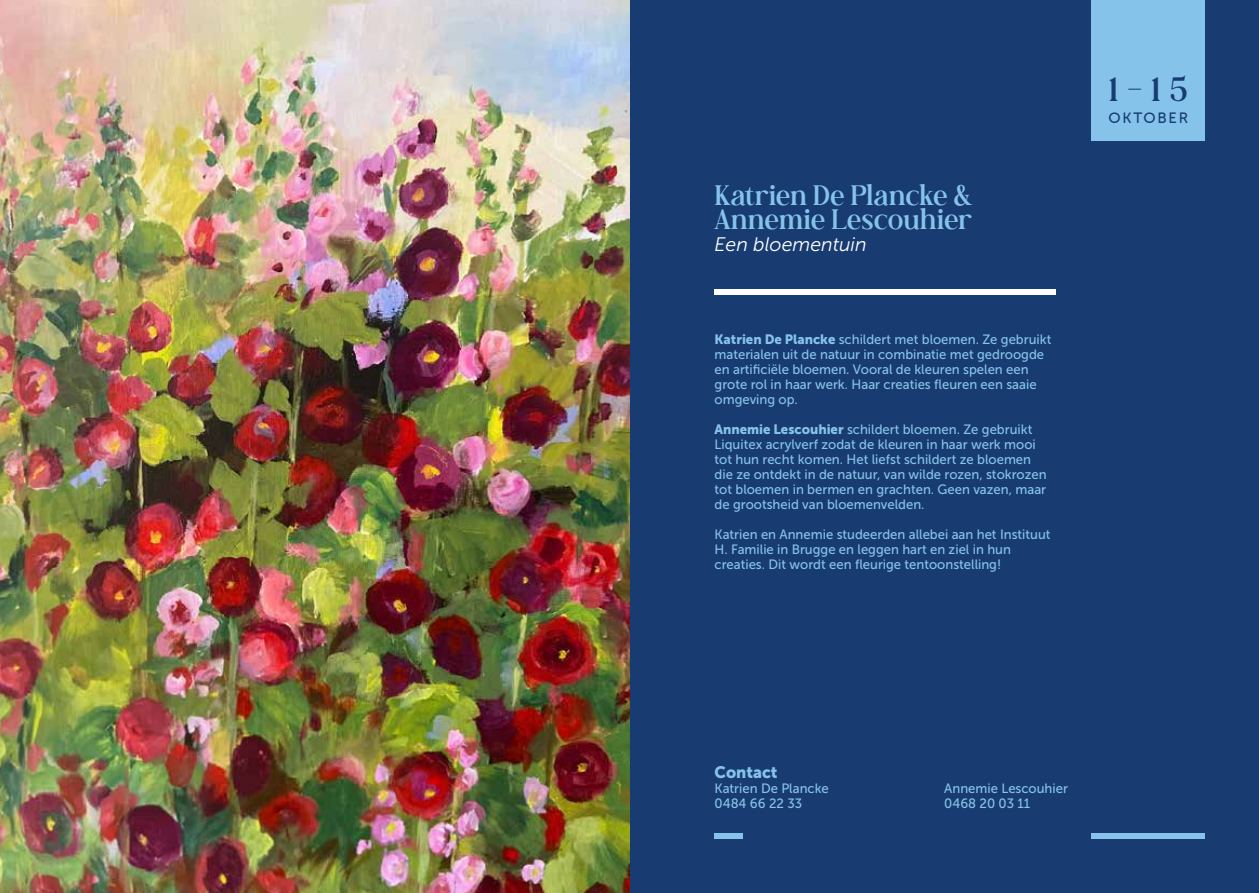
<style>
.page{position:relative;width:1259px;height:893px;background:#183c71}
.page>*{position:absolute;margin:0;border:0;box-sizing:border-box;transform-origin:0 0}
.t1{font:27px "Andine";color:#183c71}
.t2{font:22.5px/24px "Andine";letter-spacing:-.005em;color:#86c3eb}
.t3{font:italic 19.5px "Museo Sans 300";color:#fff}
.t4{font:16.5px "Museo Sans 900";color:#86c3eb}
.t5{font:15px "Museo Sans Rounded 500";letter-spacing:.12em;color:#183c71}
.t6{font:13.5px/15px "Museo Sans 500";color:#86c3eb}
.s1{font-family:"Museo Sans 900"}
</style>
<div class="page">
<div style="left:1091px;top:834px;width:114px;height:5px;background:#86c3eb"></div>
<div style="left:714px;top:834px;width:29px;height:5px;background:#86c3eb"></div>
<div style="left:1091px;top:0;width:114px;height:140px;background:#86c3eb"></div>
<div style="left:714px;top:289px;width:341px;height:5px;background:#fff"></div>
<img style="left:0;top:0;width:629px;height:893px">
<h2 class="t2" style="left:714px;top:182px;width:260px">Katrien De Plancke &amp;<br>Annemie Lescouhier</h2>
<h3 class="t3" style="left:714px;top:234px;width:154px">Een bloementuin</h3>
<p class="t6" style="left:714px;top:332px;width:338px"><span class="s1">Katrien De Plancke</span> schildert met bloemen. Ze gebruikt materialen uit de natuur in combinatie met gedroogde en artificiële bloemen. Vooral de kleuren spelen een grote rol in haar werk. Haar creaties fleuren een saaie omgeving op.</p>
<p class="t6" style="left:714px;top:422px;width:333px"><span class="s1">Annemie Lescouhier</span> schildert bloemen. Ze gebruikt Liquitex acrylverf zodat de kleuren in haar werk mooi tot hun recht komen. Het liefst schildert ze bloemen die ze ontdekt in de natuur, van wilde rozen, stokrozen tot bloemen in bermen en grachten. Geen vazen, maar de grootsheid van bloemenvelden.</p>
<p class="t6" style="left:714px;top:527px;width:337px">Katrien en Annemie studeerden allebei aan het Instituut<br>H. Familie in Brugge en leggen hart en ziel in hun creaties. Dit wordt een fleurige tentoonstelling!</p>
<h1 class="t1" style="left:1108px;top:66px;width:81px">1-15</h1>
<p class="t5" style="left:1108px;top:110px;width:81px">OKTOBER</p>
<p class="t4" style="left:714px;top:763px;width:64px">Contact</p>
<p class="t6" style="left:714px;top:781px;width:116px">Katrien De Plancke<br>0484 66 22 33</p>
<p class="t6" style="left:944px;top:781px;width:125px">Annemie Lescouhier<br>0468 20 03 11</p>
</div>
